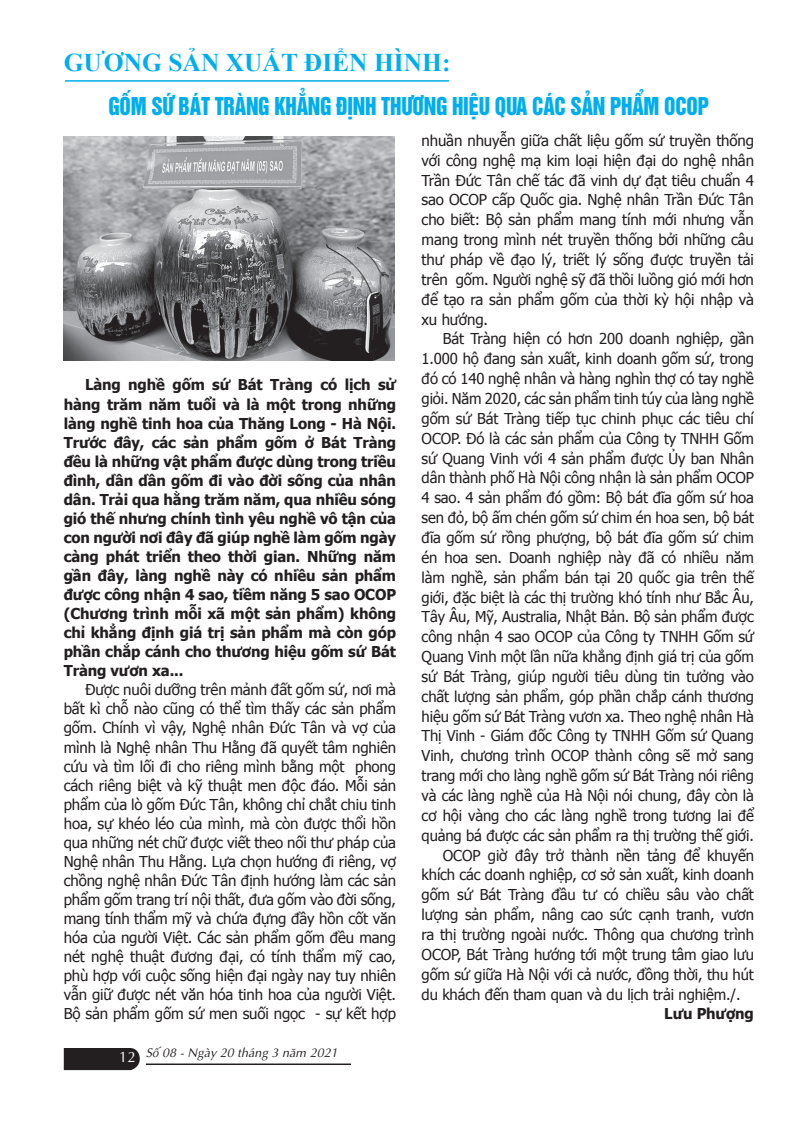
<style>
.page{position:relative;width:808px;height:1127px;background:#fff}
.page>*{position:absolute;margin:0;border:0;box-sizing:border-box;transform-origin:0 0}
.t1{font:700 25.5px "Times New Roman";color:#00aeef}
.t2{font:22.5px "UTM Helvet Ins";letter-spacing:-.01em;color:#00aeef;scale:.91 1}
.t3{font:15px/19px "Tahoma";letter-spacing:-.01em;color:#231f20;text-align:justify}
.t4{font:700 15px/19px "Tahoma";letter-spacing:-.01em;color:#231f20;text-align:justify}
.t5{font:italic 12.75px "UTM Aptima";color:#231f20}
.s1{font-style:normal;font-size:15px;color:#fff}
</style>
<div class="page">
<div style="left:64px;top:1048px;width:76px;height:22px;background:#231f20"></div>
<hr style="left:146px;top:1063px;width:205px;height:2px;background:#231f20">
<hr style="left:65px;top:80px;width:384px;height:2px;background:#00aeef">
<img style="left:64px;top:137px;width:330px;height:223px">
<h1 class="t1" style="left:64px;top:45px;width:388px">GƯƠNG SẢN XUẤT ĐIỂN HÌNH:</h1>
<h2 class="t2" style="left:108px;top:88px;width:662px">GỐM SỨ BÁT TRÀNG KHẲNG ĐỊNH THƯƠNG HIỆU QUA CÁC SẢN PHẨM OCOP</h2>
<p class="t4" style="left:64px;top:374px;width:334px;text-indent:21px">Làng nghề gốm sứ Bát Tràng có lịch sử hàng trăm năm tuổi và là một trong những làng nghề tinh hoa của Thăng Long - Hà Nội.<br>Trước đây, các sản phẩm gốm ở Bát Tràng đều là những vật phẩm được dùng trong triều đình, dần dần gốm đi vào đời sống của nhân dân. Trải qua hằng trăm năm, qua nhiều sóng gió thế nhưng chính tình yêu nghề vô tận của con người nơi đây đã giúp nghề làm gốm ngày càng phát triển theo thời gian. Những năm gần đây, làng nghề này có nhiều sản phẩm được công nhận 4 sao, tiềm năng 5 sao OCOP (Chương trình mỗi xã một sản phẩm) không chỉ khẳng định giá trị sản phẩm mà còn góp phần chắp cánh cho thương hiệu gốm sứ Bát Tràng vươn xa...</p>
<p class="t3" style="left:64px;top:679px;width:334px;text-indent:21px">Được nuôi dưỡng trên mảnh đất gốm sứ, nơi mà bất kì chỗ nào cũng có thể tìm thấy các sản phẩm gốm. Chính vì vậy, Nghệ nhân Đức Tân và vợ của mình là Nghệ nhân Thu Hằng đã quyết tâm nghiên cứu và tìm lối đi cho riêng mình bằng một phong cách riêng biệt và kỹ thuật men độc đáo. Mỗi sản phẩm của lò gốm Đức Tân, không chỉ chắt chiu tinh hoa, sự khéo léo của mình, mà còn được thổi hồn qua những nét chữ được viết theo nối thư pháp của Nghệ nhân Thu Hằng. Lựa chọn hướng đi riêng, vợ chồng nghệ nhân Đức Tân định hướng làm các sản phẩm gốm trang trí nội thất, đưa gốm vào đời sống, mang tính thẩm mỹ và chứa đựng đầy hồn cốt văn hóa của người Việt. Các sản phẩm gốm đều mang nét nghệ thuật đương đại, có tính thẩm mỹ cao, phù hợp với cuộc sống hiện đại ngày nay tuy nhiên vẫn giữ được nét văn hóa tinh hoa của người Việt.<br>Bộ sản phẩm gốm sứ men suối ngọc - sự kết hợp</p>
<p class="t5" style="left:119px;top:1043px;width:220px"><span class="s1">12</span> Số 08 - Ngày 20 tháng 3 năm 2021</p>
<p class="t3" style="left:422px;top:130px;width:334px;line-height:19.8px">nhuần nhuyễn giữa chất liệu gốm sứ truyền thống với công nghệ mạ kim loại hiện đại do nghệ nhân Trần Đức Tân chế tác đã vinh dự đạt tiêu chuẩn 4 sao OCOP cấp Quốc gia. Nghệ nhân Trần Đức Tân cho biết: Bộ sản phẩm mang tính mới nhưng vẫn mang trong mình nét truyền thống bởi những câu thư pháp về đạo lý, triết lý sống được truyền tải trên gốm. Người nghệ sỹ đã thồi luồng gió mới hơn để tạo ra sản phẩm gốm của thời kỳ hội nhập và xu hướng.</p>
<p class="t3" style="left:443px;top:329px;width:313px">Bát Tràng hiện có hơn 200 doanh nghiệp, gần</p>
<p class="t3" style="left:422px;top:349px;width:334px">1.000 hộ đang sản xuất, kinh doanh gốm sứ, trong</p>
<p class="t3" style="left:422px;top:368px;width:334px">đó có 140 nghệ nhân và hàng nghìn thợ có tay nghề</p>
<p class="t3" style="left:422px;top:388px;width:334px">giỏi. Năm 2020, các sản phẩm tinh túy của làng nghề</p>
<p class="t3" style="left:422px;top:408px;width:334px">gốm sứ Bát Tràng tiếp tục chinh phục các tiêu chí</p>
<p class="t3" style="left:422px;top:428px;width:334px">OCOP. Đó là các sản phẩm của Công ty TNHH Gốm</p>
<p class="t3" style="left:422px;top:448px;width:334px">sứ Quang Vinh với 4 sản phẩm được Ủy ban Nhân</p>
<p class="t3" style="left:422px;top:468px;width:334px">dân thành phố Hà Nội công nhận là sản phẩm OCOP</p>
<p class="t3" style="left:422px;top:487px;width:334px">4 sao. 4 sản phẩm đó gồm: Bộ bát đĩa gốm sứ hoa</p>
<p class="t3" style="left:422px;top:507px;width:334px">sen đỏ, bộ ấm chén gốm sứ chim én hoa sen, bộ bát</p>
<p class="t3" style="left:422px;top:527px;width:334px">đĩa gốm sứ rồng phượng, bộ bát đĩa gốm sứ chim</p>
<p class="t3" style="left:422px;top:547px;width:334px">én hoa sen. Doanh nghiệp này đã có nhiều năm</p>
<p class="t3" style="left:422px;top:567px;width:334px">làm nghề, sản phẩm bán tại 20 quốc gia trên thế</p>
<p class="t3" style="left:422px;top:587px;width:334px">giới, đặc biệt là các thị trường khó tính như Bắc Âu,</p>
<p class="t3" style="left:422px;top:607px;width:334px">Tây Âu, Mỹ, Australia, Nhật Bản. Bộ sản phẩm được</p>
<p class="t3" style="left:422px;top:626px;width:334px">công nhận 4 sao OCOP của Công ty TNHH Gốm sứ</p>
<p class="t3" style="left:422px;top:646px;width:334px">Quang Vinh một lần nữa khẳng định giá trị của gốm</p>
<p class="t3" style="left:422px;top:666px;width:334px">sứ Bát Tràng, giúp người tiêu dùng tin tưởng vào</p>
<p class="t3" style="left:422px;top:686px;width:334px">chất lượng sản phẩm, góp phần chắp cánh thương</p>
<p class="t3" style="left:422px;top:706px;width:334px">hiệu gốm sứ Bát Tràng vươn xa. Theo nghệ nhân Hà</p>
<p class="t3" style="left:422px;top:726px;width:334px">Thị Vinh - Giám đốc Công ty TNHH Gốm sứ Quang</p>
<p class="t3" style="left:422px;top:745px;width:334px">Vinh, chương trình OCOP thành công sẽ mở sang</p>
<p class="t3" style="left:422px;top:765px;width:334px">trang mới cho làng nghề gốm sứ Bát Tràng nói riêng</p>
<p class="t3" style="left:422px;top:785px;width:334px">và các làng nghề của Hà Nội nói chung, đây còn là</p>
<p class="t3" style="left:422px;top:805px;width:334px">cơ hội vàng cho các làng nghề trong tương lai để</p>
<p class="t3" style="left:422px;top:825px;width:334px">quảng bá được các sản phẩm ra thị trường thế giới.</p>
<p class="t3" style="left:443px;top:845px;width:313px">OCOP giờ đây trở thành nền tảng để khuyến</p>
<p class="t3" style="left:422px;top:865px;width:334px">khích các doanh nghiệp, cơ sở sản xuất, kinh doanh</p>
<p class="t3" style="left:422px;top:884px;width:334px">gốm sứ Bát Tràng đầu tư có chiều sâu vào chất</p>
<p class="t3" style="left:422px;top:904px;width:334px">lượng sản phẩm, nâng cao sức cạnh tranh, vươn</p>
<p class="t3" style="left:422px;top:924px;width:334px">ra thị trường ngoài nước. Thông qua chương trình</p>
<p class="t3" style="left:422px;top:944px;width:334px">OCOP, Bát Tràng hướng tới một trung tâm giao lưu</p>
<p class="t3" style="left:422px;top:964px;width:334px">gốm sứ giữa Hà Nội với cả nước, đồng thời, thu hút</p>
<p class="t3" style="left:422px;top:984px;width:320px">du khách đến tham quan và du lịch trải nghiệm./.</p>
<p class="t4" style="left:664px;top:1003px;width:91px">Lưu Phượng</p>
</div>
